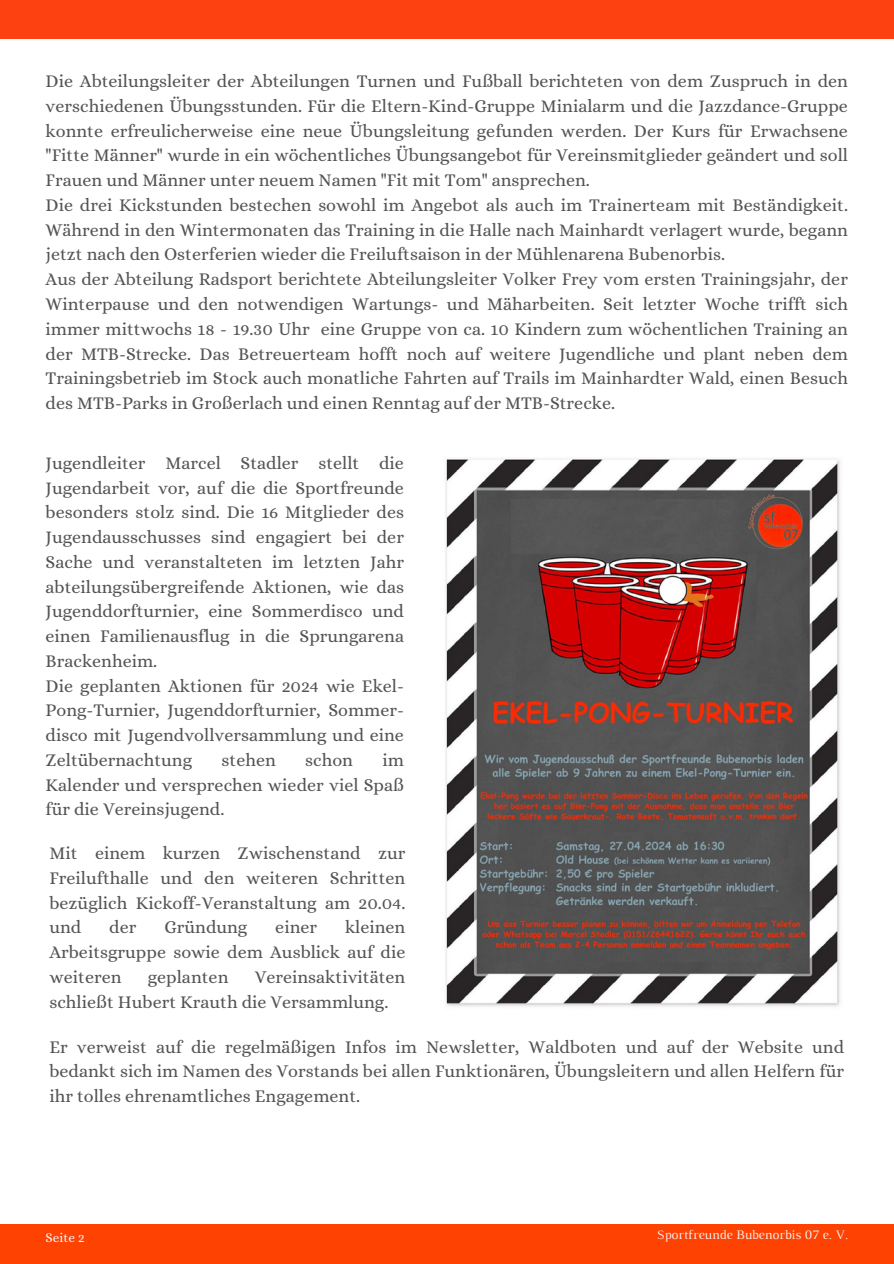
<style>
.page{position:relative;width:894px;height:1264px;background:#fff}
.page>*{position:absolute;margin:0;border:0;box-sizing:border-box;transform-origin:0 0}
.t1{font:18px/24.8px "Alice";color:#545454;text-align:justify}
.t2{font:13.2px "Luthier";color:#f5f3f5}
.t3{font:13.2px "Alice";color:#f5f3f5}
</style>
<div class="page">
<div style="left:0;top:1223px;width:893px;height:40px;background:#fe4201"></div>
<div style="left:0;top:0;width:893px;height:39px;background:#fe4111"></div>
<img style="left:445px;top:458px;width:395px;height:549px">
<p class="t1" style="left:46px;top:69px;width:803px;text-align:left">Die Abteilungsleiter der Abteilungen Turnen und Fußball berichteten von dem Zuspruch in den verschiedenen Übungsstunden. Für die Eltern-Kind-Gruppe Minialarm und die Jazzdance-Gruppe konnte erfreulicherweise eine neue Übungsleitung gefunden werden. Der Kurs für Erwachsene "Fitte Männer" wurde in ein wöchentliches Übungsangebot für Vereinsmitglieder geändert und soll Frauen und Männer unter neuem Namen "Fit mit Tom" ansprechen.<br>Die drei Kickstunden bestechen sowohl im Angebot als auch im Trainerteam mit Beständigkeit.<br>Während in den Wintermonaten das Training in die Halle nach Mainhardt verlagert wurde, begann jetzt nach den Osterferien wieder die Freiluftsaison in der Mühlenarena Bubenorbis.<br>Aus der Abteilung Radsport berichtete Abteilungsleiter Volker Frey vom ersten Trainingsjahr, der Winterpause und den notwendigen Wartungs- und Mäharbeiten. Seit letzter Woche trifft sich immer mittwochs 18 - 19.30 Uhr eine Gruppe von ca. 10 Kindern zum wöchentlichen Training an der MTB-Strecke. Das Betreuerteam hofft noch auf weitere Jugendliche und plant neben dem Trainingsbetrieb im Stock auch monatliche Fahrten auf Trails im Mainhardter Wald, einen Besuch des MTB-Parks in Großerlach und einen Renntag auf der MTB-Strecke.</p>
<p class="t1" style="left:46px;top:450px;width:360px;text-align:left">Jugendleiter Marcel Stadler stellt die Jugendarbeit vor, auf die die Sportfreunde besonders stolz sind. Die 16 Mitglieder des Jugendausschusses sind engagiert bei der Sache und veranstalteten im letzten Jahr abteilungsübergreifende Aktionen, wie das Jugenddorfturnier, eine Sommerdisco und einen Familienausflug in die Sprungarena Brackenheim.<br>Die geplanten Aktionen für 2024 wie Ekel-Pong-Turnier, Jugenddorfturnier, Sommer&shy;disco mit Jugendvollversammlung und eine Zeltübernachtung</p>
<p class="t1" style="left:221px;top:747px;width:56px">stehen</p>
<p class="t1" style="left:305px;top:747px;width:49px">schon</p>
<p class="t1" style="left:46px;top:747px;width:360px;text-indent:337px">im Kalender und versprechen wieder viel Spaß für die Vereinsjugend.</p>
<h1 class="t1" style="left:49px;top:840px;width:357px">Mit einem kurzen Zwischenstand zur Freilufthalle und den weiteren Schritten bezüglich Kickoff-Veranstaltung am 20.04. und</h1>
<h1 class="t1" style="left:49px;top:914px;width:357px;text-indent:295px">kleinen Arbeitsgruppe sowie dem Ausblick auf die weiteren</h1>
<h1 class="t1" style="left:109px;top:914px;width:29px">der</h1>
<h1 class="t1" style="left:164px;top:914px;width:84px">Gründung</h1>
<h1 class="t1" style="left:275px;top:914px;width:43px">einer</h1>
<h1 class="t1" style="left:148px;top:964px;width:82px">geplanten</h1>
<h1 class="t1" style="left:49px;top:964px;width:357px;text-indent:205px">Vereinsaktivitäten schließt Hubert Krauth die Versammlung.</h1>
<p class="t1" style="left:49px;top:1034px;width:796px">Er verweist auf die regelmäßigen Infos im Newsletter, Waldboten und auf der Website und bedankt sich im Namen des Vorstands bei allen Funktionären, Übungsleitern und allen Helfern für ihr tolles ehrenamtliches Engagement.</p>
<h1 class="t3" style="left:46px;top:1229px;width:40px">Seite 2</h1>
<h1 class="t2" style="left:656px;top:1229px;width:192px">Sportfreunde Bubenorbis 07 e. V.</h1>
</div>
